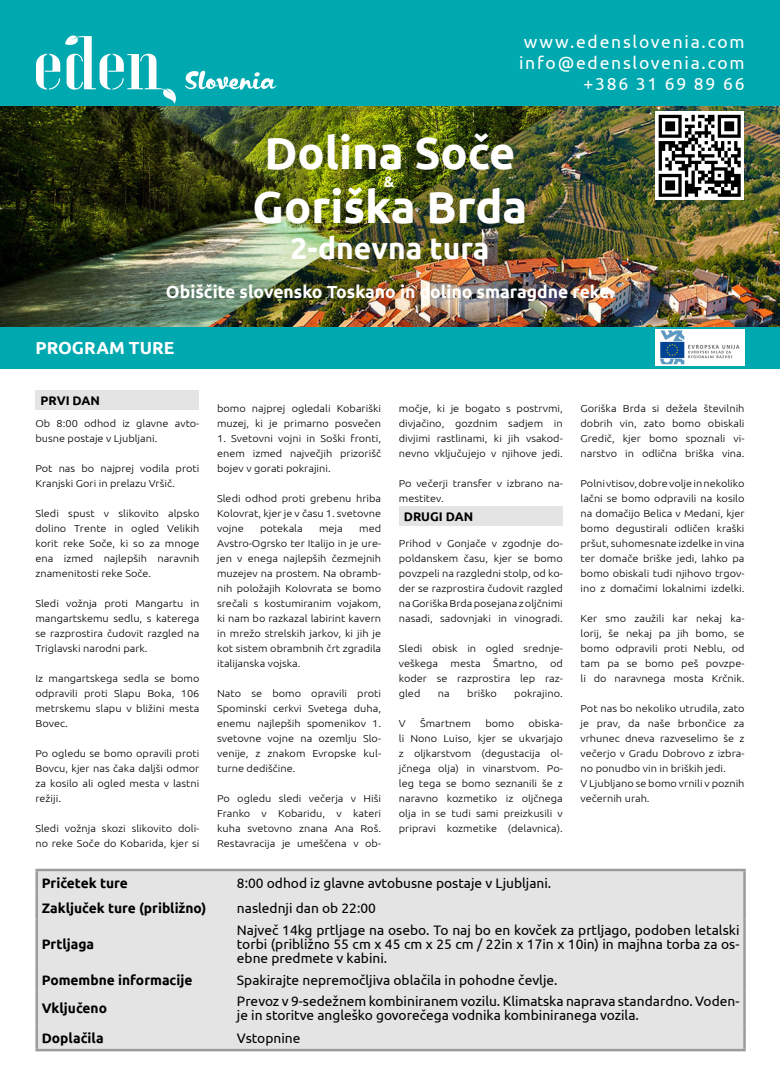
<style>
.page{position:relative;width:780px;height:1088px;background:#fff}
.page>*{position:absolute;margin:0;border:0;box-sizing:border-box;transform-origin:0 0}
.t1{font:700 45px/54px "Ubuntu";color:#fff}
.t2{font:700 30px "Ubuntu";color:#fff}
.t3{font:700 17.5px "Ubuntu";color:#fff}
.t4{font:17.5px/21px "Ubuntu";letter-spacing:.1em;color:#fff;text-align:right}
.t5{font:700 15px "Ubuntu";color:#fff}
.t6{font:13.75px/13.8px "Ubuntu";color:#000;text-align:justify}
.t7{font:700 13.75px "Ubuntu";color:#000}
.t8{font:700 12.5px "Ubuntu";color:#000}
.t9{font:300 10px/15px "Ubuntu";color:#000;text-align:justify;scale:1.1 1}
</style>
<div class="page">
<div style="left:0;top:0;width:780px;height:106px;background:#00a9af"></div>
<svg style="left:185px;top:71px;width:91px;height:19px"></svg>
<svg style="left:36px;top:35px;width:140px;height:69px"></svg>
<div style="left:0;top:326px;width:780px;height:43px;background:#00a9af"></div>
<img style="left:655px;top:330px;width:89px;height:35px">
<img style="left:0;top:106px;width:780px;height:220px">
<div style="left:38px;top:871px;width:705px;height:178px;background:#e4e4e4"></div>
<hr style="left:35px;top:869px;width:197px;height:2px;background:#9b9b9b">
<hr style="left:35px;top:871px;width:3px;height:24px;background:#9b9b9b">
<hr style="left:232px;top:869px;width:513px;height:2px;background:#9b9b9b">
<hr style="left:743px;top:871px;width:2px;height:24px;background:#9b9b9b">
<hr style="left:35px;top:895px;width:3px;height:25px;background:#9b9b9b">
<hr style="left:743px;top:895px;width:2px;height:25px;background:#9b9b9b">
<hr style="left:35px;top:920px;width:3px;height:48px;background:#9b9b9b">
<hr style="left:743px;top:920px;width:2px;height:48px;background:#9b9b9b">
<hr style="left:35px;top:968px;width:3px;height:23px;background:#9b9b9b">
<hr style="left:743px;top:968px;width:2px;height:23px;background:#9b9b9b">
<hr style="left:35px;top:991px;width:3px;height:34px;background:#9b9b9b">
<hr style="left:743px;top:991px;width:2px;height:34px;background:#9b9b9b">
<hr style="left:35px;top:1025px;width:3px;height:24px;background:#9b9b9b">
<hr style="left:743px;top:1025px;width:2px;height:24px;background:#9b9b9b">
<hr style="left:35px;top:1049px;width:197px;height:2px;background:#9b9b9b">
<hr style="left:232px;top:1049px;width:513px;height:2px;background:#9b9b9b">
<div style="left:35px;top:390px;width:164px;height:19px;background:#e4e4e4"></div>
<div style="left:399px;top:506px;width:163px;height:20px;background:#e4e4e4"></div>
<svg style="left:655px;top:112px;width:89px;height:88px"></svg>
<svg style="left:658px;top:115px;width:82px;height:82px"></svg>
<p class="t4" style="left:519px;top:31px;width:227px">www.edenslovenia.com info@edenslovenia.com +386 31 69 89 66</p>
<p class="t1" style="left:252px;top:125px;width:276px">Dolina Soče<br>Goriška Brda</p>
<p class="t2" style="left:290px;top:230px;width:200px">2-dnevna tura</p>
<p class="t3" style="left:166px;top:281px;width:449px">Obiščite slovensko Toskano in dolino smaragdne reke.</p>
<p class="t5" style="left:384px;top:172px;width:12px">&amp;</p>
<p class="t3" style="left:35px;top:337px;width:140px">PROGRAM TURE</p>
<p class="t8" style="left:40px;top:392px;width:61px">PRVI DAN</p>
<p class="t9" style="left:35px;top:415px;width:150px">Ob 8:00 odhod iz glavne avto&shy;busne postaje v Ljubljani.</p>
<p class="t9" style="left:35px;top:460px;width:150px">Pot nas bo najprej vodila proti<br>Kranjski Gori in prelazu Vršič.</p>
<p class="t9" style="left:35px;top:505px;width:150px">Sledi spust v slikovito alpsko dolino Trente in ogled Velikih korit reke Soče, ki so za mnoge ena izmed najlepših naravnih znamenitosti reke Soče.</p>
<p class="t9" style="left:35px;top:595px;width:150px">Sledi vožnja proti Mangartu in mangartskemu sedlu, s katerega se razprostira čudovit razgled na Triglavski narodni park.</p>
<p class="t9" style="left:35px;top:670px;width:150px">Iz mangartskega sedla se bomo odpravili proti Slapu Boka, 106 metrskemu slapu v bližini mesta Bovec.</p>
<p class="t9" style="left:35px;top:745px;width:150px">Po ogledu se bomo opravili proti Bovcu, kjer nas čaka daljši odmor za kosilo ali ogled mesta v lastni režiji.</p>
<p class="t9" style="left:35px;top:820px;width:150px">Sledi vožnja skozi slikovito doli&shy;no reke Soče do Kobarida, kjer si</p>
<p class="t9" style="left:217px;top:400px;width:150px">bomo najprej ogledali Kobariški muzej, ki je primarno posvečen</p>
<p class="t9" style="left:217px;top:430px;width:150px">1. Svetovni vojni in Soški fronti, enem izmed največjih prizorišč bojev v gorati pokrajini.</p>
<p class="t9" style="left:217px;top:490px;width:150px">Sledi odhod proti grebenu hriba Kolovrat, kjer je v času 1. svetovne vojne</p>
<p class="t9" style="left:217px;top:520px;width:150px;text-indent:142px">med Avstro-Ogrsko ter Italijo in je ure&shy;jen v enega najlepših čezmejnih muzejev na prostem. Na obramb&shy;nih položajih Kolovrata se bomo srečali s kostumiranim vojakom, ki nam bo razkazal labirint kavern in mrežo strelskih jarkov, ki jih je kot sistem obrambnih črt zgradila italijanska vojska.</p>
<p class="t9" style="left:217px;top:685px;width:150px">Nato se bomo opravili proti Spominski cerkvi Svetega duha, enemu najlepših spomenikov 1. svetovne vojne na ozemlju Slo&shy;venije, z znakom Evropske kul&shy;turne dediščine.</p>
<p class="t9" style="left:217px;top:790px;width:150px">Po ogledu sledi večerja v Hiši Franko v Kobaridu, v kateri kuha svetovno znana Ana Roš.<br>Restavracija je umeščena v ob-</p>
<p class="t9" style="left:260px;top:520px;width:40px">potekala</p>
<p class="t9" style="left:319px;top:520px;width:23px">meja</p>
<p class="t9" style="left:399px;top:400px;width:150px">močje, ki je bogato s postrvmi, divjačino, gozdnim sadjem in divjimi rastlinami, ki jih vsakod&shy;nevno vključujejo v njihove jedi.</p>
<p class="t9" style="left:399px;top:475px;width:150px">Po večerji transfer v izbrano na&shy;mestitev.</p>
<p class="t8" style="left:404px;top:509px;width:71px">DRUGI DAN</p>
<p class="t9" style="left:399px;top:535px;width:150px">Prihod v Gonjače v zgodnje do&shy;poldanskem času, kjer se bomo povzpeli na razgledni stolp, od ko&shy;der se razprostira čudovit razgled na Goriška Brda posejana z oljčnimi nasadi, sadovnjaki in vinogradi.</p>
<p class="t9" style="left:399px;top:640px;width:150px">Sledi obisk in ogled srednje&shy;veškega mesta Šmartno, od koder se razprostira lep raz&shy;gled</p>
<p class="t9" style="left:438px;top:685px;width:12px">na</p>
<p class="t9" style="left:467px;top:685px;width:28px">briško</p>
<p class="t9" style="left:514px;top:685px;width:46px">pokrajino.</p>
<p class="t9" style="left:399px;top:715px;width:8px">V</p>
<p class="t9" style="left:420px;top:715px;width:48px">Šmartnem</p>
<p class="t9" style="left:485px;top:715px;width:28px">bomo</p>
<p class="t9" style="left:399px;top:715px;width:150px;text-indent:130px">obiska&shy;li Nono Luiso, kjer se ukvarjajo z oljkarstvom (degustacija ol&shy;jčnega olja) in vinarstvom. Po&shy;leg tega se bomo seznanili še z naravno kozmetiko iz oljčnega olja in se tudi sami preizkusili v pripravi kozmetike (delavnica).</p>
<p class="t9" style="left:580px;top:400px;width:150px">Goriška Brda si dežela številnih dobrih vin, zato bomo obiskali Gredič, kjer bomo spoznali vi&shy;narstvo in odlična briška vina.</p>
<p class="t9" style="left:580px;top:475px;width:150px">Polni vtisov, dobre volje in nekoliko lačni se bomo odpravili na kosilo na domačijo Belica v Medani, kjer bomo degustirali odličen kraški pršut, suhomesnate izdelke in vina ter domače briške jedi, lahko pa bomo obiskali tudi njihovo trgov&shy;ino z domačimi lokalnimi izdelki.</p>
<p class="t9" style="left:580px;top:610px;width:150px">Ker smo zaužili kar nekaj ka&shy;lorij, še nekaj pa jih bomo, se bomo odpravili proti Neblu, od tam pa se bomo peš povzpe&shy;li do naravnega mosta Krčnik.</p>
<p class="t9" style="left:580px;top:700px;width:150px">Pot nas bo nekoliko utrudila, zato je prav, da naše brbončice za vrhunec dneva razveselimo še z večerjo v Gradu Dobrovo z izbra&shy;no ponudbo vin in briških jedi.</p>
<p class="t9" style="left:580px;top:775px;width:150px">V Ljubljano se bomo vrnili v poznih večernih urah.</p>
<p class="t7" style="left:42px;top:874px;width:88px">Pričetek ture</p>
<p class="t6" style="left:237px;top:875px;width:316px">8:00 odhod iz glavne avtobusne postaje v Ljubljani.</p>
<p class="t7" style="left:42px;top:899px;width:166px">Zaključek ture (približno)</p>
<p class="t6" style="left:237px;top:900px;width:140px">naslednji dan ob 22:00</p>
<p class="t7" style="left:42px;top:936px;width:54px">Prtljaga</p>
<p class="t6" style="left:237px;top:923px;width:504px">Največ 14kg prtljage na osebo. To naj bo en kovček za prtljago, podoben letalski torbi (približno 55 cm x 45 cm x 25 cm / 22in x 17in x 10in) in majhna torba za os&shy;ebne predmete v kabini.</p>
<p class="t7" style="left:42px;top:971px;width:152px">Pomembne informacije</p>
<p class="t6" style="left:237px;top:972px;width:322px">Spakirajte nepremočljiva oblačila in pohodne čevlje.</p>
<p class="t7" style="left:42px;top:1000px;width:67px">Vključeno</p>
<p class="t6" style="left:237px;top:994px;width:504px">Prevoz v 9-sedežnem kombiniranem vozilu. Klimatska naprava standardno. Voden&shy;je in storitve angleško govorečega vodnika kombiniranega vozila.</p>
<p class="t7" style="left:42px;top:1030px;width:63px">Doplačila</p>
<p class="t6" style="left:237px;top:1031px;width:65px">Vstopnine</p>
</div>
